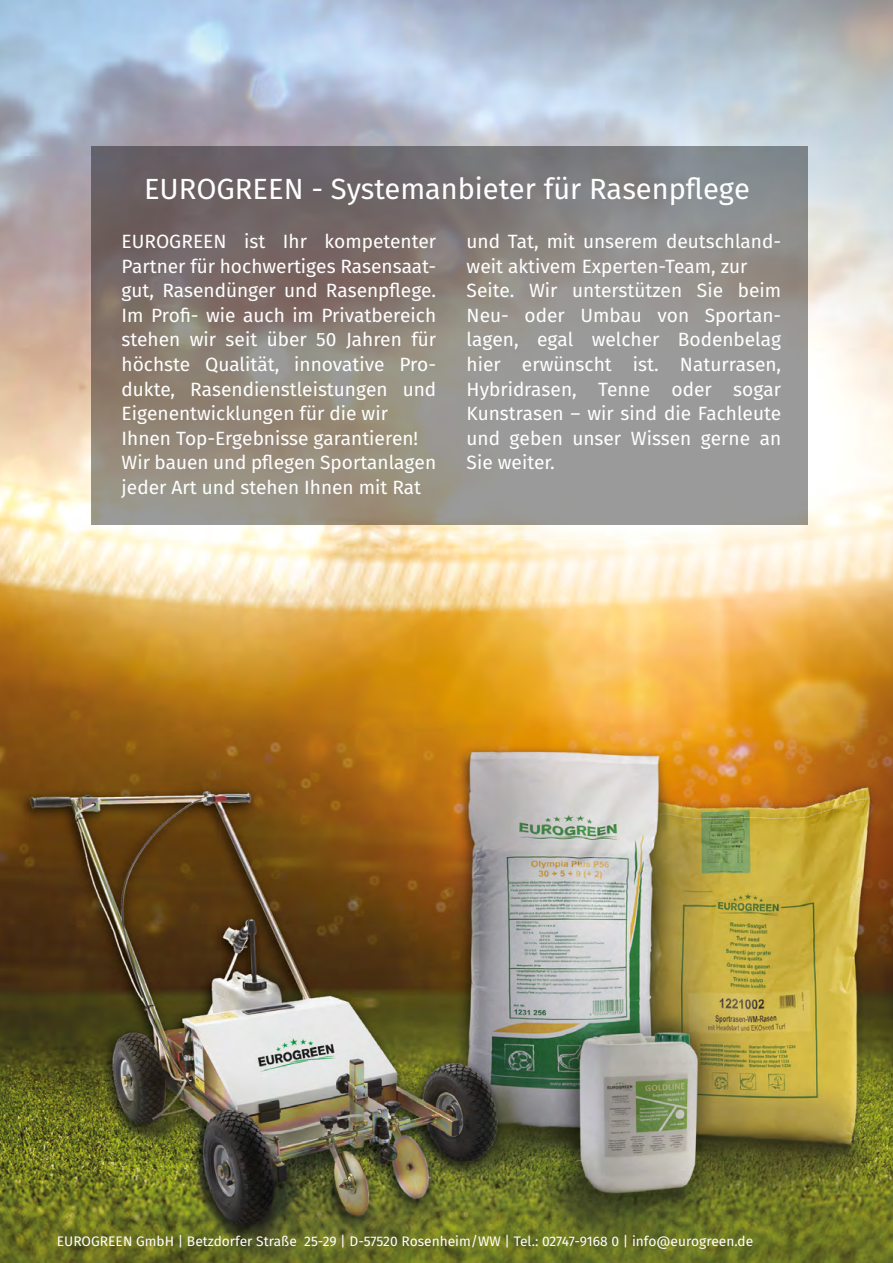
<style>
.page{position:relative;width:893px;height:1263px;background:#fff}
.page>*{position:absolute;margin:0;border:0;box-sizing:border-box;transform-origin:0 0}
.t1{font:29.1px "Fira Sans";color:#fff}
.t2{font:19.2px/24.6px "Fira Sans";color:#fff}
.t3{font:13.8px "Fira Sans";color:#fff}
</style>
<div class="page">
<img style="left:0;top:0;width:893px;height:1263px">
<svg style="left:91px;top:146px;width:716px;height:379px;background:#8c8682"></svg>
<h1 class="t1" style="left:144px;top:167px;width:607px">EUROGREEN - Systemanbieter für Rasenpflege</h1>
<p class="t2" style="left:122px;top:229px;width:316px">EUROGREEN ist Ihr kompetenter Partner für hochwertiges Rasensaat&shy;gut, Rasendünger und Rasenpflege.<br>Im Profi- wie auch im Privatbereich stehen wir seit über 50 Jahren für höchste Qualität, innovative Pro&shy;dukte, Rasendienstleistungen und Eigenentwicklungen für die wir Ihnen Top-Ergebnisse garantieren!<br>Wir bauen und pflegen Sportanlagen jeder Art und stehen Ihnen mit Rat</p>
<p class="t2" style="left:467px;top:229px;width:316px">und Tat, mit unserem deutschland&shy;weit aktivem Experten-Team, zur<br>Seite. Wir unterstützen Sie beim<br>Neu- oder Umbau von Sportan&shy;lagen, egal welcher Bodenbelag hier erwünscht ist. Naturrasen,<br>Hybridrasen, Tenne oder sogar<br>Kunstrasen – wir sind die Fachleute und geben unser Wissen gerne an<br>Sie weiter.</p>
<p class="t3" style="left:57px;top:1230px;width:698px">EUROGREEN GmbH | Betzdorfer Straße 25-29 | D-57520 Rosenheim/WW | Tel.: 02747-9168 0 | info@eurogreen.de</p>
</div>
